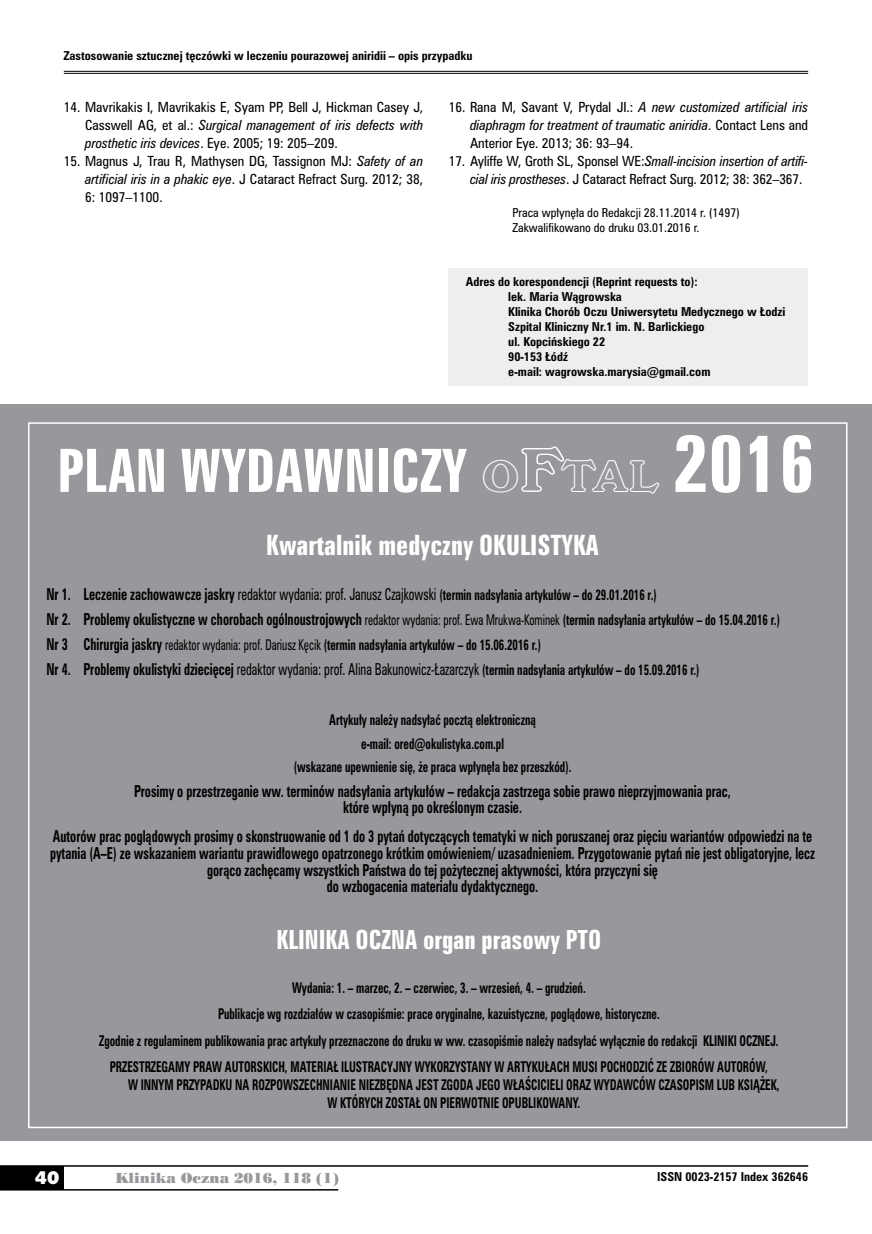
<style>
.page{position:relative;width:872px;height:1234px;background:#fff}
.page>*{position:absolute;margin:0;border:0;box-sizing:border-box;transform-origin:0 0}
.t1{font:54.3px "Zurich Bd X Cn PL";color:#fff}
.t2{font:25.5px "Zurich Bd X Cn PL";color:#fff}
.t3{font:24px "Zurich Bd X Cn PL";color:#fff}
.t4{font:18px "Humanst 531 U Blk PL";color:#fff}
.t5{font:700 15px/16.5px "Zurich Cn PL";color:#000;text-align:center;scale:.75 1}
.t6{font:15px "Zurich Cn PL";color:#000;scale:.75 1}
.t7{font:700 13.5px/26.5px "Zurich Cn PL";color:#000;text-align:center;scale:.75 1}
.t8{font:13.5px "Poster Bodoni PL";color:#98989c}
.t9{font:12.75px/18px "Zurich Cn PL";color:#000;text-align:justify}
.t10{font:700 11.25px/15px "Zurich Cn PL";color:#000}
.t11{font:11.25px/15px "Zurich Cn PL";color:#000}
.s1{font-style:italic}
.s2{font-family:"Windsor Out PL";font-size:39.3px}
.s3{font-family:"Windsor Out PL"}
.s4{font-size:73.2px}
.s5{font-size:15px}
.s6{font-weight:400;font-size:15px}
.s7{font-weight:400;font-size:13.5px}
.s8{font-size:13.5px}
.s9{font-weight:400}
.s10{font-weight:700}
.s11{font-weight:700;font-size:13.5px}
</style>
<div class="page">
<div style="left:0;top:1165px;width:64px;height:24px;background:#000"></div>
<hr style="left:0;top:1164px;width:808px;height:2px;background:#000">
<hr style="left:0;top:1188px;width:338px;height:2px;background:#000">
<hr style="left:64px;top:71px;width:744px;height:1px;background:#000">
<hr style="left:64px;top:73px;width:744px;height:1px;background:#000">
<div style="left:449px;top:268px;width:359px;height:118px;background:#edeeef"></div>
<div style="left:0;top:404px;width:872px;height:736px;background:#98989c"></div>
<p class="t10" style="left:64px;top:48px;width:410px">Zastosowanie sztucznej tęczówki w leczeniu pourazowej aniridii – opis przypadku</p>
<p class="t9" style="left:85px;top:97px;width:340px;text-indent:-21px">14. Mavrikakis I, Mavrikakis E, Syam PP, Bell J, Hickman Casey J, Casswell AG, et al.: <span class="s1">Surgical management of iris defects with prosthetic iris devices</span>. Eye. 2005; 19: 205–209.</p>
<p class="t9" style="left:85px;top:151px;width:340px;text-indent:-21px">15. Magnus J, Trau R, Mathysen DG, Tassignon MJ: <span class="s1">Safety of an artificial iris in a phakic eye</span>. J Cataract Refract Surg. 2012; 38, 6: 1097–1100.</p>
<p class="t9" style="left:470px;top:97px;width:340px;text-indent:-21px">16. Rana M, Savant V, Prydal JI.: <span class="s1">A new customized artificial iris diaphragm for treatment of traumatic aniridia</span>. Contact Lens and Anterior Eye. 2013; 36: 93–94.</p>
<p class="t9" style="left:470px;top:151px;width:340px;text-indent:-21px">17. Ayliffe W, Groth SL, Sponsel WE:<span class="s1">Small-incision insertion of artifi&shy;cial iris prostheses</span>. J Cataract Refract Surg. 2012; 38: 362–367.</p>
<p class="t11" style="left:512px;top:205px;width:229px">Praca wpłynęła do Redakcji 28.11.2014 r. (1497)<br>Zakwalifikowano do druku 03.01.2016 r.</p>
<p class="t10" style="left:508px;top:274px;width:278px;text-indent:-43px">Adres do korespondencji (Reprint requests to):<br>lek. Maria Wągrowska<br>Klinika Chorób Oczu Uniwersytetu Medycznego w Łodzi Szpital Kliniczny Nr.1 im. N. Barlickiego<br>ul. Kopcińskiego 22<br>90-153 Łódź<br>e-mail: wagrowska.marysia@gmail.com</p>
<h1 class="t1" style="left:57px;top:435px;width:758px">PLAN WYDAWNICZY <span class="s2">O</span><span class="s3">F</span><span class="s2">TAL</span> <span class="s4">2016</span></h1>
<h2 class="t2" style="left:266px;top:528px;width:334px">Kwartalnik medyczny OKULISTYKA</h2>
<p class="t7" style="left:46px;top:581px;width:815px"><span class="s5">Nr 1. Leczenie zachowawcze jaskry</span> <span class="s6">redaktor wydania: prof. Janusz Czajkowski</span> (termin nadsyłania artykułów – do 29.01.2016 r.)</p>
<p class="t5" style="left:46px;top:610px;width:979px">Nr 2. Problemy okulistyczne w chorobach ogólnoustrojowych <span class="s7">redaktor wydania: prof. Ewa Mrukwa-Kominek</span> <span class="s8">(termin nadsyłania artykułów – do 15.04.2016 r.)</span></p>
<p class="t7" style="left:46px;top:631px;width:661px"><span class="s5">Nr 3 Chirurgia jaskry</span> <span class="s9">redaktor wydania: prof. Dariusz Kęcik</span> (termin nadsyłania artykułów – do 15.06.2016 r.)</p>
<p class="t6" style="left:46px;top:659px;width:872px"><span class="s10">Nr 4. Problemy okulistyki dziecięcej</span> redaktor wydania: prof. Alina Bakunowicz-Łazarczyk <span class="s11">(termin nadsyłania artykułów – do 15.09.2016 r.)</span></p>
<p class="t7" style="left:329px;top:706px;width:277px;line-height:24.8px">Artykuły należy nadsyłać pocztą elektroniczną e-mail: ored@okulistyka.com.pl</p>
<p class="t7" style="left:294px;top:752px;width:372px">(wskazane upewnienie się, że praca wpłynęła bez przeszkód).</p>
<p class="t5" style="left:134px;top:782px;width:797px">Prosimy o przestrzeganie ww. terminów nadsyłania artykułów – redakcja zastrzega sobie prawo nieprzyjmowania prac, które wpłyną po określonym czasie.</p>
<p class="t5" style="left:50px;top:828px;width:1021px">Autorów prac poglądowych prosimy o skonstruowanie od 1 do 3 pytań dotyczących tematyki w nich poruszanej oraz pięciu wariantów odpowiedzi na te pytania (A–E) ze wskazaniem wariantu prawidłowego opatrzonego krótkim omówieniem/ uzasadnieniem. Przygotowanie pytań nie jest obligatoryjne, lecz gorąco zachęcamy wszystkich Państwa do tej pożytecznej aktywności, która przyczyni się<br>do wzbogacenia materiału dydaktycznego.</p>
<h3 class="t3" style="left:276px;top:923px;width:326px">KLINIKA OCZNA organ prasowy PTO</h3>
<p class="t7" style="left:99px;top:973px;width:907px">Wydania: 1. – marzec, 2. – czerwiec, 3. – wrzesień, 4. – grudzień.<br>Publikacje wg rozdziałów w czasopiśmie: prace oryginalne, kazuistyczne, poglądowe, historyczne.<br>Zgodnie z regulaminem publikowania prac artykuły przeznaczone do druku w ww. czasopiśmie należy nadsyłać wyłącznie do redakcji KLINIKI OCZNEJ.<br>PRZESTRZEGAMY PRAW AUTORSKICH, MATERIAŁ ILUSTRACYJNY WYKORZYSTANY W ARTYKUŁACH MUSI POCHODZIĆ ZE ZBIORÓW AUTORÓW,</p>
<p class="t7" style="left:128px;top:1075px;width:870px;line-height:18px">W INNYM PRZYPADKU NA ROZPOWSZECHNIANIE NIEZBĘDNA JEST ZGODA JEGO WŁAŚCICIELI ORAZ WYDAWCÓW CZASOPISM LUB KSIĄŻEK,<br>W KTÓRYCH ZOSTAŁ ON PIERWOTNIE OPUBLIKOWANY.</p>
<h3 class="t4" style="left:35px;top:1165px;width:26px">40</h3>
<p class="t8" style="left:115px;top:1168px;width:225px">Klinika Oczna 2016, 118 (1)</p>
<p class="t10" style="left:657px;top:1168px;width:152px">ISSN 0023-2157 Index 362646</p>
</div>
